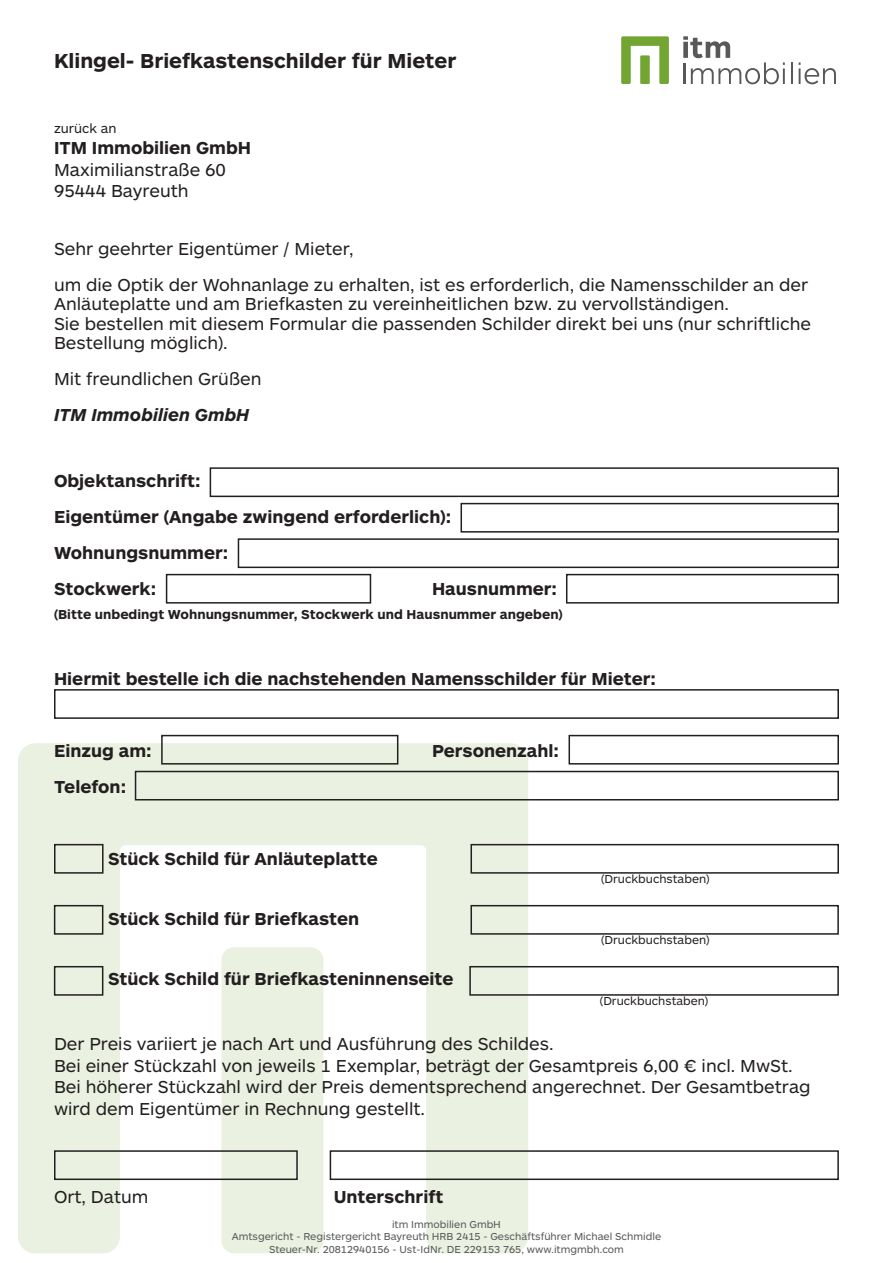
<style>
.page{position:relative;width:893px;height:1263px;background:#fff}
.page>*{position:absolute;margin:0;border:0;box-sizing:border-box;transform-origin:0 0}
.t1{font:700 21px "ARS Maquette Pro";color:#231f20}
.t2{font:18px/36px "ARS Maquette Pro";color:#231f20}
.t3{font:700 18px "ARS Maquette Pro";color:#231f20}
.t4{font:italic 700 18px "ARS Maquette Pro";color:#231f20}
.t5{font:700 13.5px "ARS Maquette Pro";color:#231f20}
.t6{font:13.5px "ARS Maquette Pro";color:#231f20}
.t7{font:12px "ARS Maquette Pro";color:#231f20}
.t8{font:10.5px/12.6px "ARS Maquette Pro";color:#57585a;text-align:center}
</style>
<div class="page">
<svg style="left:18px;top:743px;width:510px;height:510px;fill:#eaf1e0"></svg>
<svg style="left:621px;top:36px;width:215px;height:49px"></svg>
<div style="left:210px;top:467px;width:629px;height:30px;border:2px solid #231f20"></div>
<div style="left:460px;top:503px;width:379px;height:30px;border:2px solid #231f20"></div>
<div style="left:238px;top:538px;width:601px;height:30px;border:2px solid #231f20"></div>
<div style="left:166px;top:574px;width:205px;height:30px;border:2px solid #231f20"></div>
<div style="left:566px;top:574px;width:273px;height:30px;border:2px solid #231f20"></div>
<div style="left:54px;top:689px;width:785px;height:30px;border:2px solid #231f20"></div>
<div style="left:161px;top:735px;width:237px;height:29px;border:2px solid #231f20"></div>
<div style="left:568px;top:735px;width:271px;height:29px;border:2px solid #231f20"></div>
<div style="left:135px;top:771px;width:704px;height:29px;border:2px solid #231f20"></div>
<div style="left:54px;top:844px;width:50px;height:30px;border:2px solid #231f20"></div>
<div style="left:54px;top:905px;width:49px;height:30px;border:2px solid #231f20"></div>
<div style="left:54px;top:966px;width:49px;height:30px;border:2px solid #231f20"></div>
<div style="left:470px;top:844px;width:369px;height:30px;border:2px solid #231f20"></div>
<div style="left:470px;top:905px;width:369px;height:30px;border:2px solid #231f20"></div>
<div style="left:469px;top:966px;width:370px;height:30px;border:2px solid #231f20"></div>
<div style="left:330px;top:1150px;width:509px;height:30px;border:2px solid #231f20"></div>
<div style="left:54px;top:1150px;width:244px;height:30px;border:2px solid #231f20"></div>
<p class="t1" style="left:54px;top:47px;width:404px">Klingel- Briefkastenschilder für Mieter</p>
<p class="t6" style="left:54px;top:119px;width:64px">zurück an</p>
<p class="t3" style="left:54px;top:136px;width:198px">ITM Immobilien GmbH</p>
<p class="t2" style="left:54px;top:151px;width:173px">Maximilianstraße 60</p>
<p class="t2" style="left:54px;top:172px;width:136px">95444 Bayreuth</p>
<p class="t2" style="left:54px;top:230px;width:756px">Sehr geehrter Eigentümer / Mieter,<br>um die Optik der Wohnanlage zu erhalten, ist es erforderlich, die Namensschilder an der</p>
<p class="t2" style="left:54px;top:285px;width:676px">Anläuteplatte und am Briefkasten zu vereinheitlichen bzw. zu vervollständigen.</p>
<p class="t2" style="left:54px;top:313px;width:758px;line-height:19.5px">Sie bestellen mit diesem Formular die passenden Schilder direkt bei uns (nur schriftliche<br>Bestellung möglich).</p>
<p class="t2" style="left:54px;top:360px;width:209px">Mit freundlichen Grüßen</p>
<p class="t4" style="left:54px;top:403px;width:197px">ITM Immobilien GmbH</p>
<p class="t3" style="left:54px;top:469px;width:148px">Objektanschrift:</p>
<p class="t3" style="left:54px;top:505px;width:399px">Eigentümer (Angabe zwingend erforderlich):</p>
<p class="t3" style="left:54px;top:541px;width:176px">Wohnungsnummer:</p>
<p class="t3" style="left:54px;top:577px;width:104px">Stockwerk:</p>
<p class="t3" style="left:432px;top:577px;width:126px">Hausnummer:</p>
<p class="t5" style="left:54px;top:606px;width:510px">(Bitte unbedingt Wohnungsnummer, Stockwerk und Hausnummer angeben)</p>
<p class="t3" style="left:54px;top:667px;width:603px">Hiermit bestelle ich die nachstehenden Namensschilder für Mieter:</p>
<p class="t3" style="left:54px;top:739px;width:99px">Einzug am:</p>
<p class="t3" style="left:432px;top:739px;width:129px">Personenzahl:</p>
<p class="t3" style="left:54px;top:775px;width:74px">Telefon:</p>
<p class="t3" style="left:108px;top:847px;width:271px">Stück Schild für Anläuteplatte</p>
<p class="t3" style="left:108px;top:907px;width:253px">Stück Schild für Briefkasten</p>
<p class="t3" style="left:108px;top:967px;width:347px">Stück Schild für Briefkasteninnenseite</p>
<p class="t7" style="left:601px;top:871px;width:110px">(Druckbuchstaben)</p>
<p class="t7" style="left:601px;top:932px;width:110px">(Druckbuchstaben)</p>
<p class="t7" style="left:600px;top:993px;width:110px">(Druckbuchstaben)</p>
<p class="t2" style="left:54px;top:1025px;width:501px">Der Preis variiert je nach Art und Ausführung des Schildes.</p>
<p class="t2" style="left:54px;top:1047px;width:740px">Bei einer Stückzahl von jeweils 1 Exemplar, beträgt der Gesamtpreis 6,00 € incl. MwSt.</p>
<p class="t2" style="left:54px;top:1075px;width:758px;line-height:21.6px">Bei höherer Stückzahl wird der Preis dementsprechend angerechnet. Der Gesamtbetrag wird dem Eigentümer in Rechnung gestellt.</p>
<p class="t2" style="left:54px;top:1178px;width:96px">Ort, Datum</p>
<p class="t3" style="left:334px;top:1185px;width:111px">Unterschrift</p>
<p class="t8" style="left:232px;top:1217px;width:431px">itm Immobilien GmbH<br>Amtsgericht - Registergericht Bayreuth HRB 2415 - Geschäftsführer Michael Schmidle<br>Steuer-Nr. 20812940156 - Ust-IdNr. DE 229153 765, www.itmgmbh.com</p>
</div>
